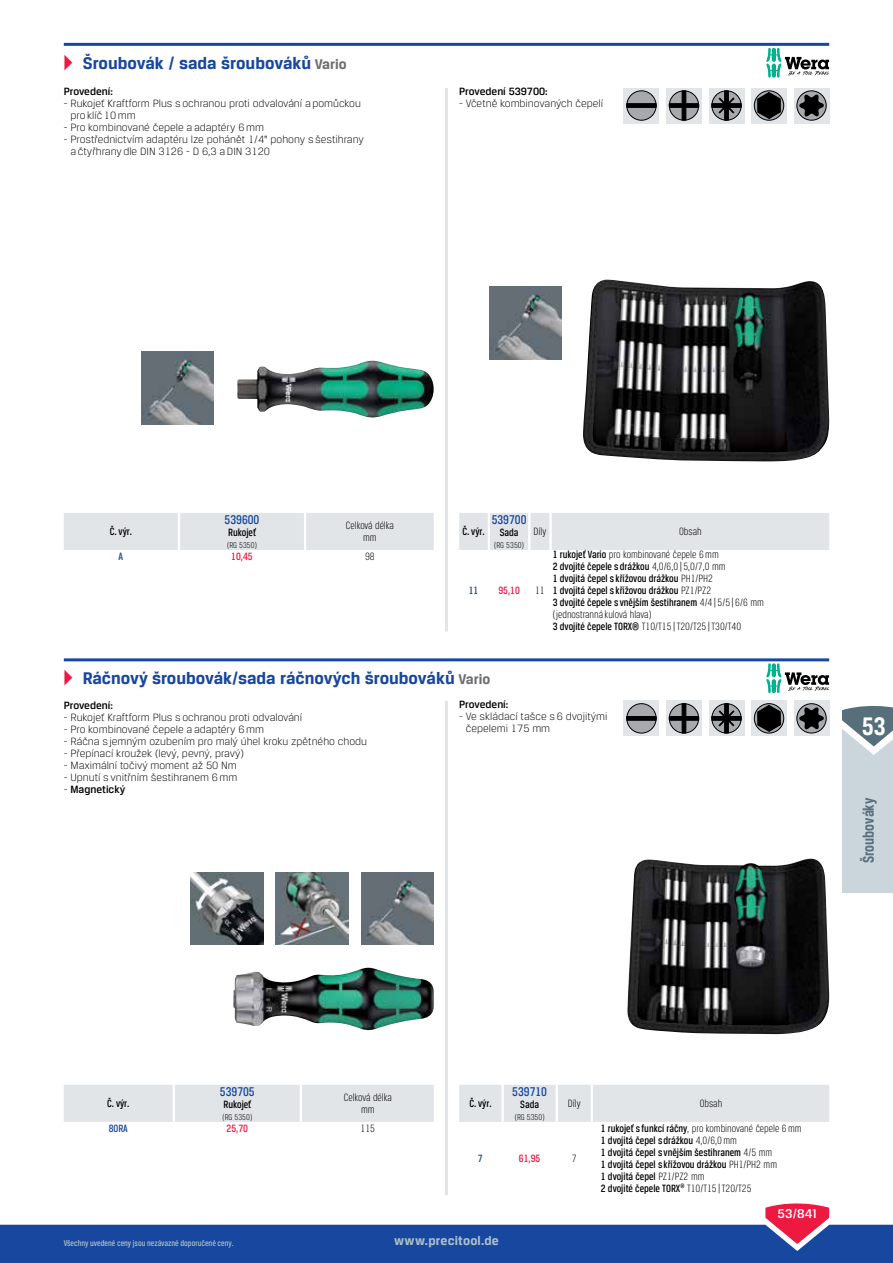
<style>
.page{position:relative;width:893px;height:1263px;background:#fff}
.page>*{position:absolute;margin:0;border:0;box-sizing:border-box;transform-origin:0 0}
.t1{font:700 27px "Breuer Condensed";color:#fff}
.t2{font:700 18px "Breuer Text";color:#17479e}
.t3{font:700 16.5px "Breuer Condensed";color:#576f7b}
.t4{font:500 13.5px "Breuer Condensed";color:#17479e}
.t5{font:700 13.5px "Breuer Text";letter-spacing:.01em;color:#adbfca}
.t6{font:500 13.5px "Breuer Text";color:#fff}
.t7{font:500 11.25px/12px "Breuer Condensed";color:#000}
.t8{font:300 11.25px/12px "Breuer Text";color:#000}
.t9{font:500 11.25px "Breuer Text";color:#000}
.t10{font:300 11.25px/12px "Breuer Condensed";color:#000;text-align:center}
.t11{font:500 11.25px "Breuer Condensed";color:#ed1941}
.t12{font:500 11.25px "Breuer Condensed";color:#17479e}
.t13{font:500 9px "Breuer Condensed";color:#adbfca}
.t14{font:300 9px "Breuer Condensed";color:#000}
.s1{font-family:"European Pi Three";font-weight:400;color:#ed1941}
.s2{font-size:15px;color:#6d6e71}
.s3{font-weight:300}
.s4{font-weight:300;font-size:12px}
</style>
<div class="page">
<svg style="left:842px;top:705px;width:51px;height:188px;background:#bcc7cf"></svg>
<hr style="left:64px;top:43px;width:765px;height:3px;background:#17479e">
<svg style="left:766px;top:48px;width:63px;height:30px"></svg>
<img style="left:237px;top:361px;width:197px;height:57px">
<img style="left:142px;top:352px;width:72px;height:72px">
<img style="left:583px;top:280px;width:246px;height:181px">
<img style="left:489px;top:287px;width:72px;height:72px">
<div style="left:459px;top:513px;width:370px;height:37px;background:#e1e5e8"></div>
<hr style="left:488px;top:513px;width:2px;height:37px;background:#fff">
<hr style="left:528px;top:513px;width:2px;height:37px;background:#fff">
<hr style="left:549px;top:513px;width:3px;height:37px;background:#fff">
<hr style="left:64px;top:658px;width:765px;height:3px;background:#17479e">
<svg style="left:766px;top:663px;width:63px;height:30px"></svg>
<img style="left:233px;top:968px;width:201px;height:63px">
<img style="left:627px;top:858px;width:202px;height:176px">
<img style="left:276px;top:873px;width:72px;height:72px">
<img style="left:191px;top:872px;width:72px;height:73px">
<img style="left:361px;top:872px;width:72px;height:73px">
<div style="left:64px;top:513px;width:370px;height:37px;background:#e1e5e8"></div>
<hr style="left:304px;top:513px;width:2px;height:37px;background:#fff">
<svg style="left:624px;top:88px;width:35px;height:35px"></svg>
<div style="left:627px;top:91px;width:29px;height:29px;background:#a7a9ac;border-radius:50%"></div>
<div style="left:627px;top:91px;width:29px;height:29px;border:1px solid #000;border-radius:50%"></div>
<svg style="left:627px;top:103px;width:29px;height:5px"></svg>
<div style="left:666px;top:88px;width:36px;height:35px;background:#e1e5e8"></div>
<svg style="left:669px;top:91px;width:30px;height:29px"></svg>
<div style="left:709px;top:88px;width:35px;height:35px;background:#e1e5e8"></div>
<svg style="left:712px;top:91px;width:29px;height:29px"></svg>
<div style="left:751px;top:88px;width:36px;height:35px;background:#e1e5e8"></div>
<svg style="left:754px;top:91px;width:30px;height:29px"></svg>
<div style="left:754px;top:91px;width:30px;height:29px;border:1px solid #000;border-radius:50%"></div>
<svg style="left:757px;top:92px;width:24px;height:27px"></svg>
<svg style="left:794px;top:88px;width:35px;height:35px"></svg>
<svg style="left:797px;top:91px;width:29px;height:29px"></svg>
<div style="left:797px;top:91px;width:29px;height:29px;border:1px solid #000;border-radius:50%"></div>
<svg style="left:799px;top:94px;width:25px;height:23px"></svg>
<svg style="left:624px;top:701px;width:35px;height:35px"></svg>
<div style="left:627px;top:704px;width:29px;height:29px;background:#a7a9ac;border-radius:50%"></div>
<div style="left:627px;top:703px;width:29px;height:30px;border:1px solid #000;border-radius:50%"></div>
<svg style="left:627px;top:716px;width:29px;height:4px"></svg>
<div style="left:666px;top:701px;width:36px;height:35px;background:#e1e5e8"></div>
<svg style="left:669px;top:703px;width:30px;height:30px"></svg>
<div style="left:709px;top:701px;width:35px;height:35px;background:#e1e5e8"></div>
<svg style="left:712px;top:703px;width:29px;height:30px"></svg>
<div style="left:751px;top:701px;width:36px;height:35px;background:#e1e5e8"></div>
<svg style="left:754px;top:704px;width:30px;height:29px"></svg>
<div style="left:754px;top:703px;width:30px;height:30px;border:1px solid #000;border-radius:50%"></div>
<svg style="left:757px;top:705px;width:24px;height:27px"></svg>
<svg style="left:794px;top:701px;width:35px;height:35px"></svg>
<svg style="left:797px;top:704px;width:29px;height:29px"></svg>
<div style="left:797px;top:703px;width:29px;height:30px;border:1px solid #000;border-radius:50%"></div>
<svg style="left:799px;top:707px;width:25px;height:23px"></svg>
<svg style="left:0;top:1085px;width:893px;height:178px"></svg>
<hr style="left:445px;top:88px;width:3px;height:543px;background:#e1e5e8">
<hr style="left:445px;top:701px;width:3px;height:494px;background:#e1e5e8">
<h2 class="t2" style="left:64px;top:53px;width:285px"><span class="s1">A</span> Šroubovák / sada šroubováků <span class="s2">Vario</span></h2>
<p class="t9" style="left:64px;top:85px;width:51px">Provedení:</p>
<p class="t8" style="left:70px;top:97px;width:292px;text-indent:-7px">- Rukojeť Kraftform Plus s ochranou proti odvalování a pomůckou pro klíč 10 mm</p>
<p class="t8" style="left:64px;top:121px;width:202px">- Pro kombinované čepele a adaptéry 6 mm</p>
<p class="t8" style="left:70px;top:133px;width:295px;text-indent:-7px">- Prostřednictvím adaptéru lze pohánět 1/4" pohony s šestihrany a čtyřhrany dle DIN 3126 - D 6,3 a DIN 3120</p>
<p class="t9" style="left:459px;top:85px;width:90px">Provedení 539700:</p>
<p class="t8" style="left:459px;top:97px;width:145px">- Včetně kombinovaných čepelí</p>
<p class="t7" style="left:110px;top:525px;width:24px">Č. výr.</p>
<p class="t4" style="left:225px;top:512px;width:36px">539600</p>
<p class="t7" style="left:228px;top:526px;width:29px">Rukojeť</p>
<p class="t14" style="left:227px;top:540px;width:31px">(RG 5350)</p>
<p class="t10" style="left:346px;top:519px;width:50px">Celková délka mm</p>
<p class="t12" style="left:119px;top:550px;width:6px">A</p>
<p class="t11" style="left:231px;top:550px;width:23px">10,45</p>
<p class="t10" style="left:365px;top:550px;width:11px">98</p>
<p class="t4" style="left:492px;top:512px;width:36px">539700</p>
<p class="t7" style="left:500px;top:526px;width:20px">Sada</p>
<p class="t14" style="left:494px;top:540px;width:31px">(RG 5350)</p>
<p class="t7" style="left:462px;top:525px;width:24px">Č. výr.</p>
<p class="t10" style="left:534px;top:525px;width:14px">Díly</p>
<p class="t10" style="left:679px;top:525px;width:24px">Obsah</p>
<p class="t7" style="left:553px;top:549px;width:213px">1 rukojeť Vario <span class="s3">pro kombinované čepele 6 mm<br></span>2 dvojité čepele s drážkou <span class="s3">4,0/6,0</span> <span class="s4">|</span> <span class="s3">5,0/7,0 mm<br></span>1 dvojitá čepel s křížovou drážkou <span class="s3">PH1/PH2<br></span>1 dvojitá čepel s křížovou drážkou <span class="s3">PZ1/PZ2<br></span>3 dvojité čepele s vnějším šestihranem <span class="s3">4/4</span> <span class="s4">|</span> <span class="s3">5/5</span> <span class="s4">|</span> <span class="s3">6/6 mm (jednostranná kulová hlava)<br></span>3 dvojité čepele TORX® <span class="s3">T10/T15</span> <span class="s4">|</span> <span class="s3">T20/T25</span> <span class="s4">|</span> <span class="s3">T30/T40</span></p>
<p class="t12" style="left:469px;top:585px;width:11px">11</p>
<p class="t11" style="left:498px;top:585px;width:23px">95,10</p>
<p class="t10" style="left:535px;top:585px;width:11px">11</p>
<h2 class="t2" style="left:64px;top:668px;width:428px"><span class="s1">A</span> Ráčnový šroubovák/sada ráčnových šroubováků <span class="s2">Vario</span></h2>
<p class="t9" style="left:64px;top:699px;width:51px">Provedení:</p>
<p class="t8" style="left:64px;top:711px;width:240px">- Rukojeť Kraftform Plus s ochranou proti odvalování</p>
<p class="t8" style="left:64px;top:723px;width:202px">- Pro kombinované čepele a adaptéry 6 mm</p>
<p class="t8" style="left:64px;top:735px;width:305px">- Ráčna s jemným ozubením pro malý úhel kroku zpětného chodu</p>
<p class="t8" style="left:64px;top:747px;width:182px">- Přepínací kroužek (levý, pevný, pravý)</p>
<p class="t8" style="left:64px;top:759px;width:175px">- Maximální točivý moment až 50 Nm</p>
<p class="t8" style="left:64px;top:771px;width:175px">- Upnutí s vnitřním šestihranem 6 mm</p>
<p class="t9" style="left:64px;top:783px;width:63px"><span class="s3">-</span> Magnetický</p>
<p class="t9" style="left:459px;top:698px;width:51px">Provedení:</p>
<p class="t8" style="left:466px;top:710px;width:143px;text-indent:-7px">- Ve skládací tašce s 6 dvojitými čepelemi 175 mm</p>
<h1 class="t1" style="left:862px;top:711px;width:25px">53</h1>
<h3 class="t3" style="left:859px;top:863px;width:67px;rotate:-90deg">Šroubováky</h3>
<p class="t7" style="left:107px;top:1097px;width:24px">Č. výr.</p>
<p class="t4" style="left:220px;top:1084px;width:36px">539705</p>
<p class="t7" style="left:223px;top:1098px;width:29px">Rukojeť</p>
<p class="t14" style="left:223px;top:1112px;width:31px">(RG 5350)</p>
<p class="t10" style="left:344px;top:1091px;width:50px">Celková délka mm</p>
<p class="t7" style="left:469px;top:1097px;width:24px">Č. výr.</p>
<p class="t4" style="left:512px;top:1084px;width:36px">539710</p>
<p class="t7" style="left:520px;top:1098px;width:20px">Sada</p>
<p class="t14" style="left:515px;top:1112px;width:31px">(RG 5350)</p>
<p class="t10" style="left:568px;top:1097px;width:14px">Díly</p>
<p class="t10" style="left:700px;top:1097px;width:24px">Obsah</p>
<p class="t12" style="left:109px;top:1122px;width:21px">80RA</p>
<p class="t11" style="left:227px;top:1122px;width:23px">25,70</p>
<p class="t10" style="left:361px;top:1122px;width:16px">115</p>
<p class="t12" style="left:478px;top:1152px;width:6px">7</p>
<p class="t11" style="left:519px;top:1152px;width:23px">61,95</p>
<p class="t10" style="left:572px;top:1152px;width:6px">7</p>
<p class="t7" style="left:601px;top:1122px;width:202px">1 rukojeť s funkcí ráčny<span class="s3">, pro kombinované čepele 6 mm </span>1 dvojitá čepel s drážkou <span class="s3">4,0/6,0 mm<br></span>1 dvojitá čepel s vnějším šestihranem <span class="s3">4/5 mm<br></span>1 dvojitá čepel s křížovou drážkou <span class="s3">PH1/PH2 mm<br></span>1 dvojitá čepel <span class="s3">PZ1/PZ2 mm<br></span>2 dvojité čepele TORX<sup>®</sup> <span class="s3">T10/T15</span> <span class="s4">|</span> <span class="s3">T20/T25</span></p>
<p class="t6" style="left:777px;top:1206px;width:41px">53/841</p>
<p class="t13" style="left:64px;top:1238px;width:171px">Všechny uvedené ceny jsou nezávazné doporučené ceny.</p>
<p class="t5" style="left:394px;top:1233px;width:106px">www.precitool.de</p>
</div>
